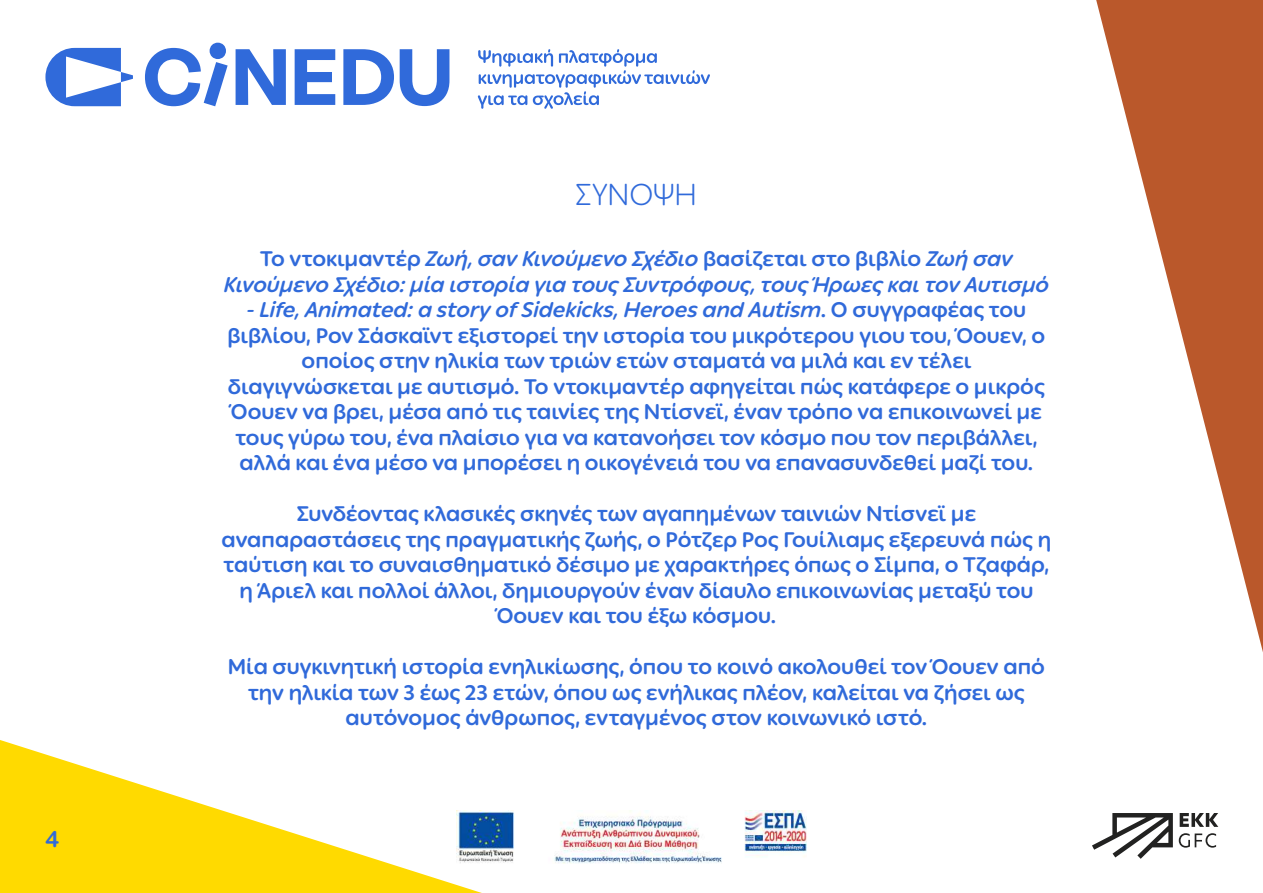
<style>
.page{position:relative;width:1263px;height:893px;background:#fff}
.page>*{position:absolute;margin:0;border:0;box-sizing:border-box;transform-origin:0 0}
.t1{font:300 30px "Ping Round LCG";letter-spacing:-.01em;color:#306ada}
.t2{font:700 22.5px "Ping Round LCG";color:#306ada}
.t3{font:700 21px/25.5px "Ping Round LCG";color:#306ada;text-align:center}
.t4{font:italic 700 21px/25.5px "Ping Round LCG";letter-spacing:-.005em;color:#306ada;text-align:center}
.s1{font-style:normal}
.s2{font-style:italic}
</style>
<div class="page">
<svg style="left:0;top:740px;width:482px;height:153px;fill:#ffda00"></svg>
<svg style="left:1096px;top:0;width:167px;height:652px"></svg>
<svg style="left:45px;top:48px;width:88px;height:58px"></svg>
<svg style="left:145px;top:43px;width:83px;height:63px"></svg>
<svg style="left:236px;top:49px;width:50px;height:56px"></svg>
<svg style="left:295px;top:49px;width:40px;height:56px"></svg>
<svg style="left:343px;top:49px;width:51px;height:56px"></svg>
<svg style="left:400px;top:49px;width:49px;height:57px"></svg>
<svg style="left:478px;top:49px;width:232px;height:60px"></svg>
<svg style="left:1092px;top:813px;width:81px;height:46px"></svg>
<svg style="left:1180px;top:813px;width:38px;height:14px"></svg>
<svg style="left:1179px;top:833px;width:37px;height:15px"></svg>
<img style="left:456px;top:811px;width:350px;height:52px">
<p class="t2" style="left:45px;top:822px;width:16px">4</p>
<h1 class="t1" style="left:575px;top:172px;width:123px">ΣΥΝΟΨΗ</h1>
<p class="t4" style="left:224px;top:245px;width:827px"><span class="s1">Το ντοκιμαντέρ</span> Ζωή, σαν Κινούμενο Σχέδιο <span class="s1">βασίζεται στο βιβλίο</span> Ζωή σαν<br>Κινούμενο Σχέδιο: μία ιστορία για τους Συντρόφους, τους Ήρωες και τον Αυτισμό</p>
<p class="t3" style="left:227px;top:296px;width:819px"><span class="s2">- Life, Αnimated: a story of Sidekicks, Heroes and Autism</span>. Ο συγγραφέας του βιβλίου, Ρον Σάσκαϊντ εξιστορεί την ιστορία του μικρότερου γιου του, Όουεν, ο οποίος στην ηλικία των τριών ετών σταματά να μιλά και εν τέλει διαγιγνώσκεται με αυτισμό. Το ντοκιμαντέρ αφηγείται πώς κατάφερε ο μικρός Όουεν να βρει, μέσα από τις ταινίες της Ντίσνεϊ, έναν τρόπο να επικοινωνεί με τους γύρω του, ένα πλαίσιο για να κατανοήσει τον κόσμο που τον περιβάλλει, αλλά και ένα μέσο να μπορέσει η οικογένειά του να επανασυνδεθεί μαζί του.</p>
<p class="t3" style="left:222px;top:500px;width:831px">Συνδέοντας κλασικές σκηνές των αγαπημένων ταινιών Ντίσνεϊ με αναπαραστάσεις της πραγματικής ζωής, ο Ρότζερ Ρος Γουίλιαμς εξερευνά πώς η ταύτιση και το συναισθηματικό δέσιμο με χαρακτήρες όπως ο Σίμπα, ο Τζαφάρ, η Άριελ και πολλοί άλλοι, δημιουργούν έναν δίαυλο επικοινωνίας μεταξύ του Όουεν και του έξω κόσμου.</p>
<p class="t3" style="left:228px;top:653px;width:818px">Μία συγκινητική ιστορία ενηλικίωσης, όπου το κοινό ακολουθεί τον Όουεν από την ηλικία των 3 έως 23 ετών, όπου ως ενήλικας πλέον, καλείται να ζήσει ως αυτόνομος άνθρωπος, ενταγμένος στον κοινωνικό ιστό.</p>
</div>
